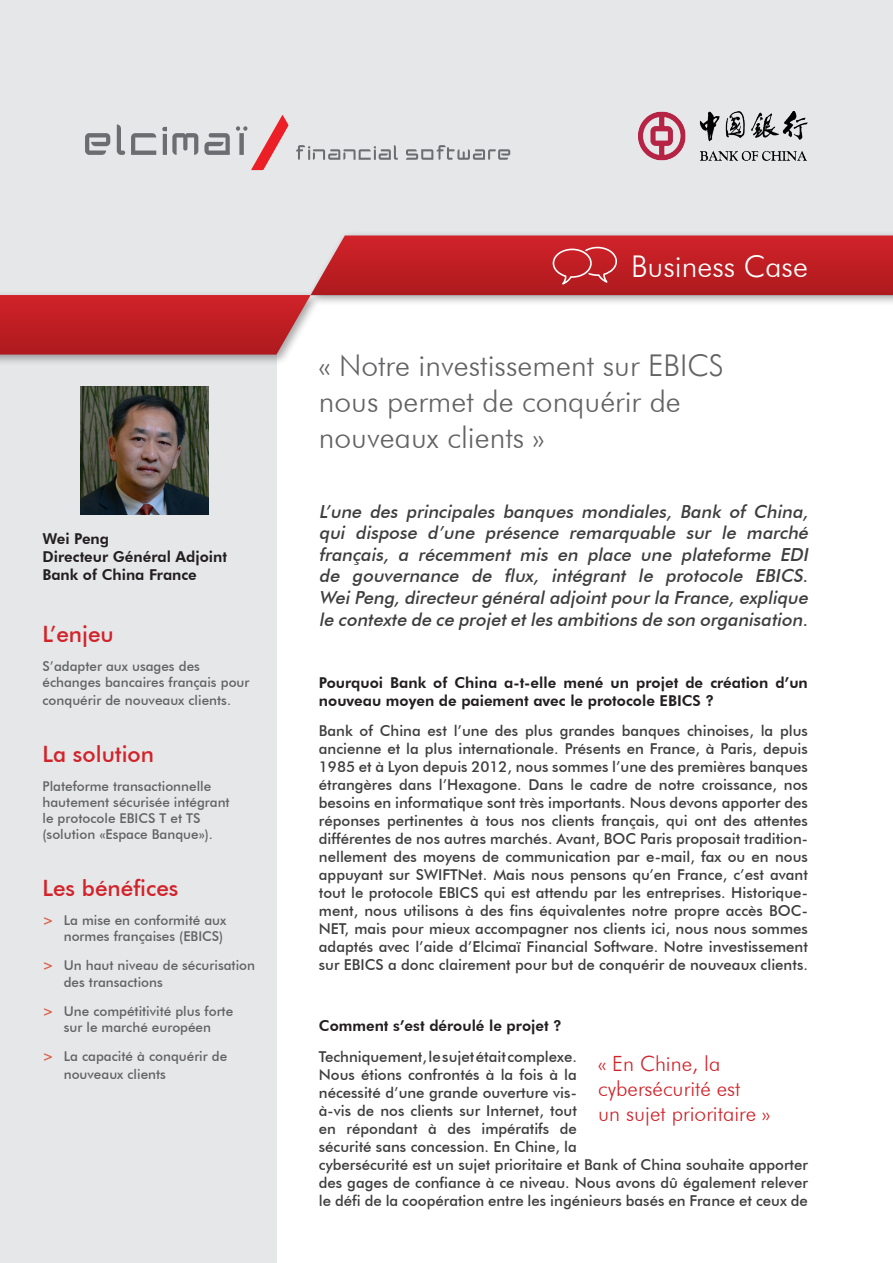
<style>
.page{position:relative;width:893px;height:1263px;background:#fff}
.page>*{position:absolute;margin:0;border:0;box-sizing:border-box;transform-origin:0 0}
.t1{font:300 30px/36px "Futura BT";color:#636366}
.t2{font:300 30px "Futura BT";color:#fff}
.t3{font:500 22.5px "Futura BT";color:#d1232a}
.t4{font:300 21px/25.2px "Futura BT";color:#d1232a}
.t5{font:italic 500 18px/21.6px "Futura BT";color:#3e3e3f;text-align:justify}
.t6{font:500 15px/18px "Futura BT";color:#3e3e3f;text-align:justify}
.t7{font:800 15px/18px "Futura BT";color:#231f20}
.t8{font:500 13.5px/16.2px "Futura BT";color:#636366}
.s1{font-weight:800;color:#db634b}
</style>
<div class="page">
<div style="left:0;top:353px;width:276px;height:910px;background:#e6e7e9"></div>
<div style="left:0;top:0;width:893px;height:295px;background:#e6e7e9"></div>
<svg style="left:85px;top:133px;width:25px;height:22px"></svg>
<svg style="left:117px;top:124px;width:8px;height:31px"></svg>
<svg style="left:131px;top:133px;width:25px;height:22px"></svg>
<svg style="left:162px;top:127px;width:36px;height:28px"></svg>
<svg style="left:204px;top:133px;width:26px;height:22px"></svg>
<svg style="left:296px;top:145px;width:102px;height:15px"></svg>
<svg style="left:406px;top:145px;width:104px;height:15px"></svg>
<svg style="left:236px;top:115px;width:52px;height:55px"></svg>
<div style="left:0;top:290px;width:321px;height:76px;background:#231f20;opacity:.4"></div>
<div style="left:306px;top:230px;width:587px;height:76px;background:#e1e2e4"></div>
<img style="left:639px;top:112px;width:169px;height:48px">
<img style="left:81px;top:387px;width:127px;height:127px">
<svg style="left:0;top:235px;width:893px;height:120px"></svg>
<p class="t7" style="left:43px;top:529px;width:186px">Wei Peng<br>Directeur Général Adjoint<br>Bank of China France</p>
<h2 class="t3" style="left:43px;top:620px;width:73px">L’enjeu</h2>
<p class="t8" style="left:43px;top:658px;width:208px">S’adapter aux usages des échanges bancaires français pour</p>
<p class="t8" style="left:43px;top:692px;width:190px">conquérir de nouveaux clients.</p>
<h2 class="t3" style="left:43px;top:740px;width:113px">La solution</h2>
<p class="t8" style="left:43px;top:778px;width:189px">Plateforme transactionnelle hautement sécurisée intégrant le protocole EBICS T et TS (solution «Espace Banque»).</p>
<h2 class="t3" style="left:43px;top:874px;width:137px">Les bénéfices</h2>
<p class="t8" style="left:43px;top:912px;width:185px;text-align:right"><span class="s1">&gt;</span> La mise en conformité aux normes françaises (EBICS)</p>
<p class="t8" style="left:64px;top:957px;width:193px;text-indent:-21px"><span class="s1">&gt;</span> Un haut niveau de sécurisation des transactions</p>
<p class="t8" style="left:43px;top:1002px;width:192px;text-align:center"><span class="s1">&gt;</span> Une compétitivité plus forte sur le marché européen</p>
<p class="t8" style="left:64px;top:1047px;width:165px;line-height:18px;text-indent:-21px"><span class="s1">&gt;</span> La capacité à conquérir de nouveaux clients</p>
<h1 class="t2" style="left:631px;top:248px;width:178px">Business Case</h1>
<h1 class="t1" style="left:319px;top:347px;width:406px">« Notre investissement sur EBICS nous permet de conquérir de nouveaux clients »</h1>
<p class="t5" style="left:319px;top:500px;width:494px">L’une des principales banques mondiales, Bank of China, qui dispose d’une présence remarquable sur le marché français, a récemment mis en place une plateforme EDI de gouvernance de flux, intégrant le protocole EBICS.<br>WeiPeng,directeurgénéraladjointpourla France,explique le contexte de ce projetetles ambitions de son organisation.</p>
<p class="t7" style="left:319px;top:673px;width:490px">Pourquoi Bank of China a-t-elle mené un projet de création d’un nouveau moyen de paiement avec le protocole EBICS ?</p>
<p class="t6" style="left:319px;top:722px;width:490px">Bank of China est l’une des plus grandes banques chinoises, la plus ancienne et la plus internationale. Présents en France, à Paris, depuis 1985 et à Lyon depuis 2012, nous sommes l’une des premières banques étrangères dans l’Hexagone. Dans le cadre de notre croissance, nos besoins en informatique sont très importants. Nous devons apporter des réponses pertinentes à tous nos clients français, qui ont des attentes différentes de nos autres marchés. Avant, BOC Paris proposait tradition&shy;nellement des moyens de communication par e-mail, fax ou en nous appuyant sur SWIFTNet. Mais nous pensons qu’en France, c’est avant tout le protocole EBICS qui est attendu par les entreprises. Historique&shy;ment, nous utilisons à des fins équivalentes notre propre accès BOC-NET, mais pour mieux accompagner nos clients ici, nous nous sommes adaptés avec l’aide d’Elcimaï Financial Software. Notre investissement sur EBICS a donc clairement pour but de conquérir de nouveaux clients.</p>
<p class="t7" style="left:319px;top:1016px;width:244px">Comment s’est déroulé le projet ?</p>
<p class="t6" style="left:319px;top:1047px;width:490px;text-align:left">Techniquement, le sujet était complexe.<br>Nous étions confrontés à la fois à la<br>nécessité d’une grande ouverture vis-<br>à-vis de nos clients sur Internet, tout<br>en répondant à des impératifs de<br>sécurité sans concession. En Chine, la<br>cybersécurité est un sujet prioritaire et Bank of China souhaite apporter des gages de confiance à ce niveau. Nous avons dû également relever le défi de la coopération entre les ingénieurs basés en France et ceux de</p>
<h3 class="t4" style="left:598px;top:1050px;width:174px">« En Chine, la cybersécurité est<br>un sujet prioritaire »</h3>
</div>
